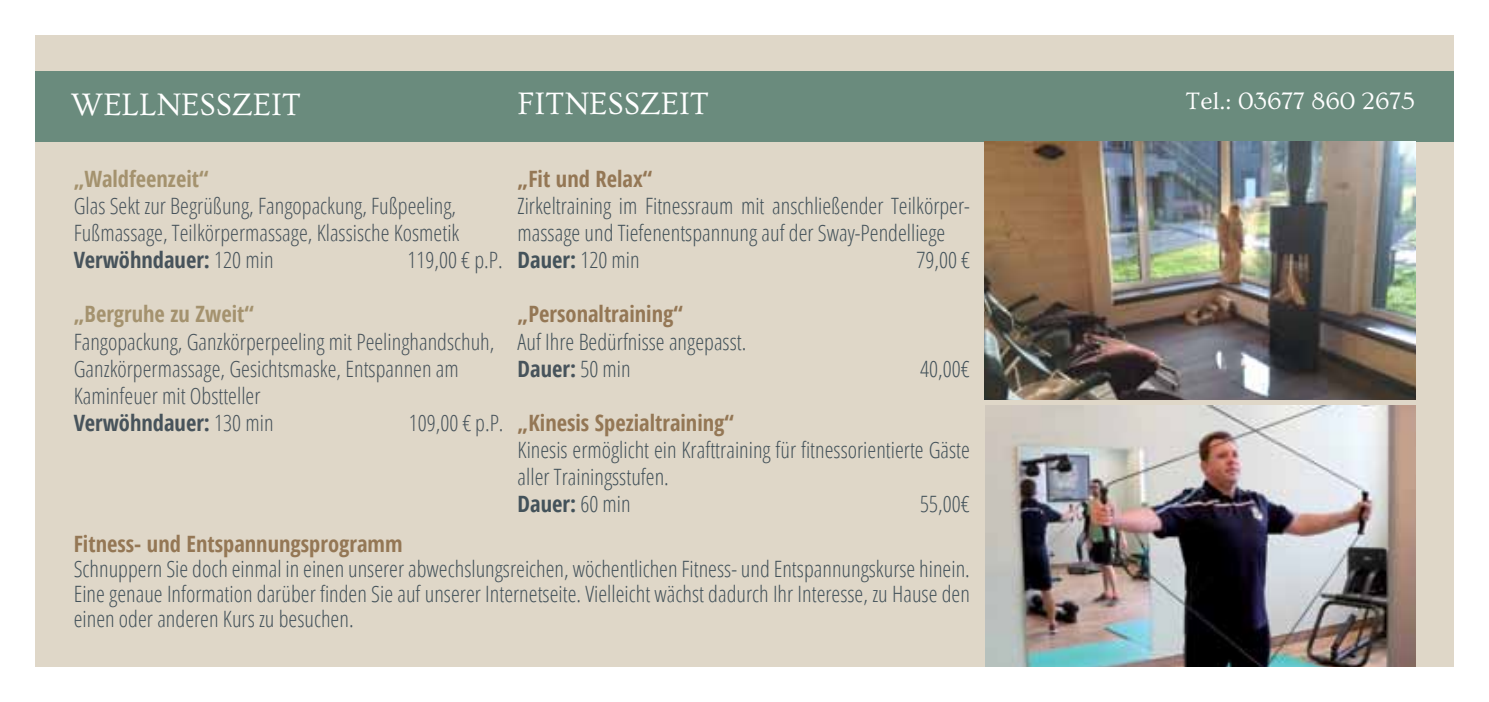
<style>
.page{position:relative;width:1489px;height:702px;background:#fff}
.page>*{position:absolute;margin:0;border:0;box-sizing:border-box;transform-origin:0 0}
.t1{font:32.5px "Ovo";color:#fff}
.t2{font:25px "Ovo";color:#fff}
.t3{font:300 condensed 22.5px/27px "Open Sans";color:#43525a}
.t4{font:300 condensed 22.5px/27px "Open Sans";color:#47535b}
.t5{font:700 condensed 22.5px "Open Sans";color:#947755}
.t6{font:700 condensed 22.5px "Open Sans";color:#a4926e}
.s1{font-weight:700}
.s2{font-weight:700;color:#47535b}
</style>
<div class="page">
<div style="left:35px;top:35px;width:1418px;height:631px;background:#dfd7c8"></div>
<div style="left:35px;top:71px;width:1418px;height:71px;background:#6a8b7d"></div>
<img style="left:984px;top:142px;width:430px;height:258px">
<img style="left:985px;top:405px;width:429px;height:261px">
<h1 class="t1" style="left:71px;top:87px;width:232px">WELLNESSZEIT</h1>
<h1 class="t1" style="left:517px;top:86px;width:193px">FITNESSZEIT</h1>
<p class="t2" style="left:1185px;top:87px;width:231px">TEL.: 03677 860 2675</p>
<p class="t6" style="left:74px;top:163px;width:136px">„Waldfeenzeit“</p>
<p class="t4" style="left:74px;top:192px;width:387px">Glas Sekt zur Begrüßung, Fangopackung, Fußpeeling,<br>Fußmassage, Teilkörpermassage, Klassische Kosmetik<br><span class="s1">Verwöhndauer:</span> 120 min</p>
<p class="t4" style="left:407px;top:246px;width:97px">119,00 € p.P.</p>
<p class="t6" style="left:74px;top:298px;width:182px">„Bergruhe zu Zweit“</p>
<p class="t4" style="left:74px;top:327px;width:422px">Fangopackung, Ganzkörperpeeling mit Peelinghandschuh, Ganzkörpermassage, Gesichtsmaske, Entspannen am Kaminfeuer mit Obstteller<br><span class="s1">Verwöhndauer:</span> 130 min</p>
<p class="t4" style="left:409px;top:408px;width:96px">109,00 € p.P.</p>
<p class="t5" style="left:517px;top:163px;width:136px">„Fit und Relax“</p>
<p class="t3" style="left:517px;top:192px;width:454px">Zirkeltraining im Fitnessraum mit anschließender Teilkörper&shy;massage und Tiefenentspannung auf der Sway-Pendelliege<br><span class="s1">Dauer:</span> 120 min</p>
<p class="t3" style="left:916px;top:246px;width:55px">79,00 €</p>
<p class="t5" style="left:517px;top:298px;width:167px">„Personaltraining“</p>
<p class="t3" style="left:517px;top:327px;width:230px">Auf Ihre Bedürfnisse angepasst.<br><span class="s2">Dauer:</span> 50 min</p>
<p class="t3" style="left:920px;top:354px;width:51px">40,00€</p>
<p class="t5" style="left:517px;top:406px;width:218px">„Kinesis Spezialtraining“</p>
<p class="t3" style="left:517px;top:435px;width:454px">Kinesis ermöglicht ein Krafttraining für fitnessorientierte Gäste aller Trainingsstufen.<br><span class="s1">Dauer:</span> 60 min</p>
<p class="t3" style="left:920px;top:489px;width:51px">55,00€</p>
<p class="t5" style="left:74px;top:527px;width:330px">Fitness- und Entspannungsprogramm</p>
<p class="t3" style="left:74px;top:555px;width:897px;line-height:25px;text-align:justify">Schnuppern Sie doch einmal in einen unserer abwechslungsreichen, wöchentlichen Fitness- und Entspannungskurse hinein.<br>Eine genaue Information darüber finden Sie auf unserer Internetseite. Vielleicht wächst dadurch Ihr Interesse, zu Hause den einen oder anderen Kurs zu besuchen.</p>
</div>
